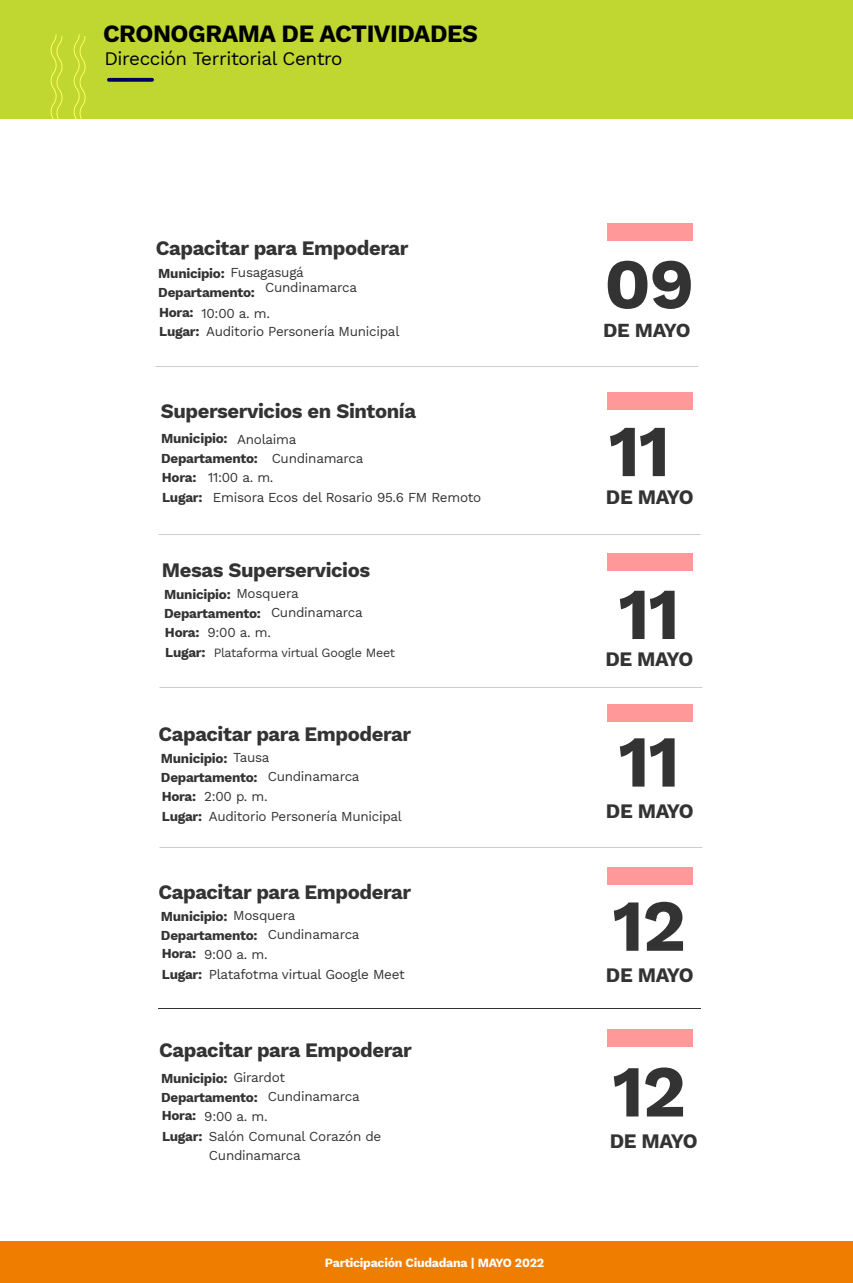
<style>
.page{position:relative;width:853px;height:1283px;background:#fff}
.page>*{position:absolute;margin:0;border:0;box-sizing:border-box;transform-origin:0 0}
.t1{font:700 73.12px "Work Sans";letter-spacing:-.02em;color:#333}
.t2{font:700 70.94px "Work Sans";color:#333}
.t3{font:700 24.44px "Work Sans";letter-spacing:-.02em;color:#000}
.t4{font:700 20.19px "Work Sans";letter-spacing:-.02em;color:#333}
.t5{font:700 19.62px "Work Sans";letter-spacing:-.045em;color:#333}
.t6{font:18.81px "Work Sans";letter-spacing:-.02em;color:#000}
.t7{font:13.5px/19px "Work Sans";letter-spacing:-.02em;color:#333}
.t8{font:700 13.5px "Work Sans";letter-spacing:-.02em;color:#333}
.t9{font:12.5px "Work Sans";letter-spacing:-.02em;color:#333}
.t10{font:700 12.38px "Work Sans";letter-spacing:-.02em;color:#fff}
.s1{font-weight:400}
.s2{font-weight:700}
</style>
<div class="page">
<div style="left:608px;top:553px;width:85px;height:18px;background:#f99"></div>
<div style="left:608px;top:392px;width:85px;height:18px;background:#f99"></div>
<div style="left:0;top:1241px;width:853px;height:41px;background:#ef7d00"></div>
<div style="left:0;top:0;width:853px;height:118px;background:#bfd730"></div>
<div style="left:608px;top:223px;width:85px;height:18px;background:#f99"></div>
<svg style="left:74px;top:34px;width:11px;height:85px"></svg>
<svg style="left:51px;top:34px;width:11px;height:85px"></svg>
<svg style="left:107px;top:78px;width:47px;height:4px"></svg>
<div style="left:608px;top:703px;width:85px;height:18px;background:#f99"></div>
<div style="left:608px;top:867px;width:85px;height:18px;background:#f99"></div>
<div style="left:608px;top:1029px;width:85px;height:18px;background:#f99"></div>
<h3 class="t3" style="left:103px;top:15px;width:376px">CRONOGRAMA DE ACTIVIDADES</h3>
<h3 class="t6" style="left:104px;top:44px;width:240px">Dirección Territorial Centro</h3>
<h3 class="t4" style="left:156px;top:232px;width:254px">Capacitar para Empoderar</h3>
<p class="t7" style="left:231px;top:262px;width:75px">Fusagasugá</p>
<p class="t7" style="left:202px;top:303px;width:70px">10:00 a. m.</p>
<h2 class="t2" style="left:604px;top:230px;width:91px">09</h2>
<p class="t8" style="left:158px;top:263px;width:68px">Municipio:</p>
<p class="t8" style="left:159px;top:302px;width:36px">Hora:</p>
<p class="t7" style="left:265px;top:277px;width:93px">Cundinamarca</p>
<p class="t7" style="left:206px;top:321px;width:195px">Auditorio Personería Municipal</p>
<h3 class="t5" style="left:603px;top:316px;width:89px">DE MAYO</h3>
<p class="t8" style="left:158px;top:282px;width:98px">Departamento:</p>
<p class="t8" style="left:159px;top:321px;width:42px">Lugar:</p>
<h3 class="t4" style="left:161px;top:396px;width:257px">Superservicios en Sintonía</h3>
<p class="t8" style="left:161px;top:428px;width:68px">Municipio:</p>
<p class="t8" style="left:162px;top:467px;width:36px">Hora:</p>
<h1 class="t1" style="left:609px;top:395px;width:63px">11</h1>
<p class="t7" style="left:237px;top:429px;width:61px">Anolaima</p>
<p class="t7" style="left:208px;top:468px;width:67px">11:00 a. m.</p>
<p class="t8" style="left:161px;top:447px;width:204px">Departamento: <span class="s1">Cundinamarca</span></p>
<p class="t7" style="left:162px;top:487px;width:321px"><span class="s2">Lugar:</span> Emisora Ecos del Rosario 95.6 FM Remoto</p>
<h3 class="t4" style="left:606px;top:482px;width:89px">DE MAYO</h3>
<h3 class="t4" style="left:162px;top:555px;width:210px">Mesas Superservicios</h3>
<p class="t7" style="left:237px;top:583px;width:64px">Mosquera</p>
<p class="t7" style="left:207px;top:622px;width:65px">9:00 a. m.</p>
<p class="t8" style="left:164px;top:584px;width:68px">Municipio:</p>
<p class="t8" style="left:165px;top:622px;width:36px">Hora:</p>
<p class="t7" style="left:271px;top:602px;width:93px">Cundinamarca</p>
<p class="t8" style="left:164px;top:603px;width:98px">Departamento:</p>
<p class="t8" style="left:165px;top:642px;width:42px">Lugar:</p>
<p class="t9" style="left:214px;top:643px;width:183px">Plataforma virtual Google Meet</p>
<h3 class="t4" style="left:159px;top:719px;width:254px">Capacitar para Empoderar</h3>
<p class="t8" style="left:161px;top:748px;width:110px">Municipio: <span class="s1">Tausa</span></p>
<p class="t7" style="left:204px;top:786px;width:65px">2:00 p. m.</p>
<p class="t7" style="left:268px;top:766px;width:93px">Cundinamarca</p>
<p class="t7" style="left:209px;top:806px;width:195px">Auditorio Personería Municipal</p>
<p class="t8" style="left:161px;top:767px;width:98px">Departamento:</p>
<p class="t8" style="left:162px;top:806px;width:42px">Lugar:</p>
<p class="t8" style="left:162px;top:785px;width:36px">Hora:</p>
<h3 class="t4" style="left:159px;top:877px;width:254px">Capacitar para Empoderar</h3>
<p class="t7" style="left:233px;top:905px;width:64px">Mosquera</p>
<p class="t7" style="left:204px;top:944px;width:65px">9:00 a. m.</p>
<p class="t8" style="left:161px;top:906px;width:68px">Municipio:</p>
<p class="t8" style="left:162px;top:943px;width:36px">Hora:</p>
<p class="t7" style="left:268px;top:924px;width:93px">Cundinamarca</p>
<p class="t7" style="left:209px;top:964px;width:197px">Platafotma virtual Google Meet</p>
<p class="t8" style="left:161px;top:925px;width:98px">Departamento:</p>
<p class="t8" style="left:162px;top:963px;width:42px">Lugar:</p>
<h3 class="t4" style="left:159px;top:1035px;width:254px">Capacitar para Empoderar</h3>
<p class="t7" style="left:233px;top:1067px;width:53px">Girardot</p>
<p class="t7" style="left:204px;top:1105px;width:65px">9:00 a. m.</p>
<p class="t8" style="left:161px;top:1067px;width:68px">Municipio:</p>
<p class="t8" style="left:162px;top:1105px;width:36px">Hora:</p>
<p class="t7" style="left:268px;top:1086px;width:93px">Cundinamarca</p>
<p class="t7" style="left:209px;top:1125px;width:174px">Salón Comunal Corazón de<br>Cundinamarca</p>
<p class="t8" style="left:161px;top:1087px;width:98px">Departamento:</p>
<p class="t8" style="left:162px;top:1125px;width:42px">Lugar:</p>
<p class="t10" style="left:325px;top:1253px;width:221px">Participación Ciudadana | MAYO 2022</p>
<h1 class="t1" style="left:618px;top:558px;width:63px">11</h1>
<h3 class="t4" style="left:605px;top:643px;width:89px">DE MAYO</h3>
<h1 class="t1" style="left:618px;top:706px;width:63px">11</h1>
<h3 class="t4" style="left:606px;top:795px;width:89px">DE MAYO</h3>
<h1 class="t1" style="left:612px;top:870px;width:75px">12</h1>
<h3 class="t4" style="left:606px;top:960px;width:89px">DE MAYO</h3>
<h1 class="t1" style="left:612px;top:1036px;width:75px">12</h1>
<h3 class="t4" style="left:610px;top:1125px;width:89px">DE MAYO</h3>
</div>
